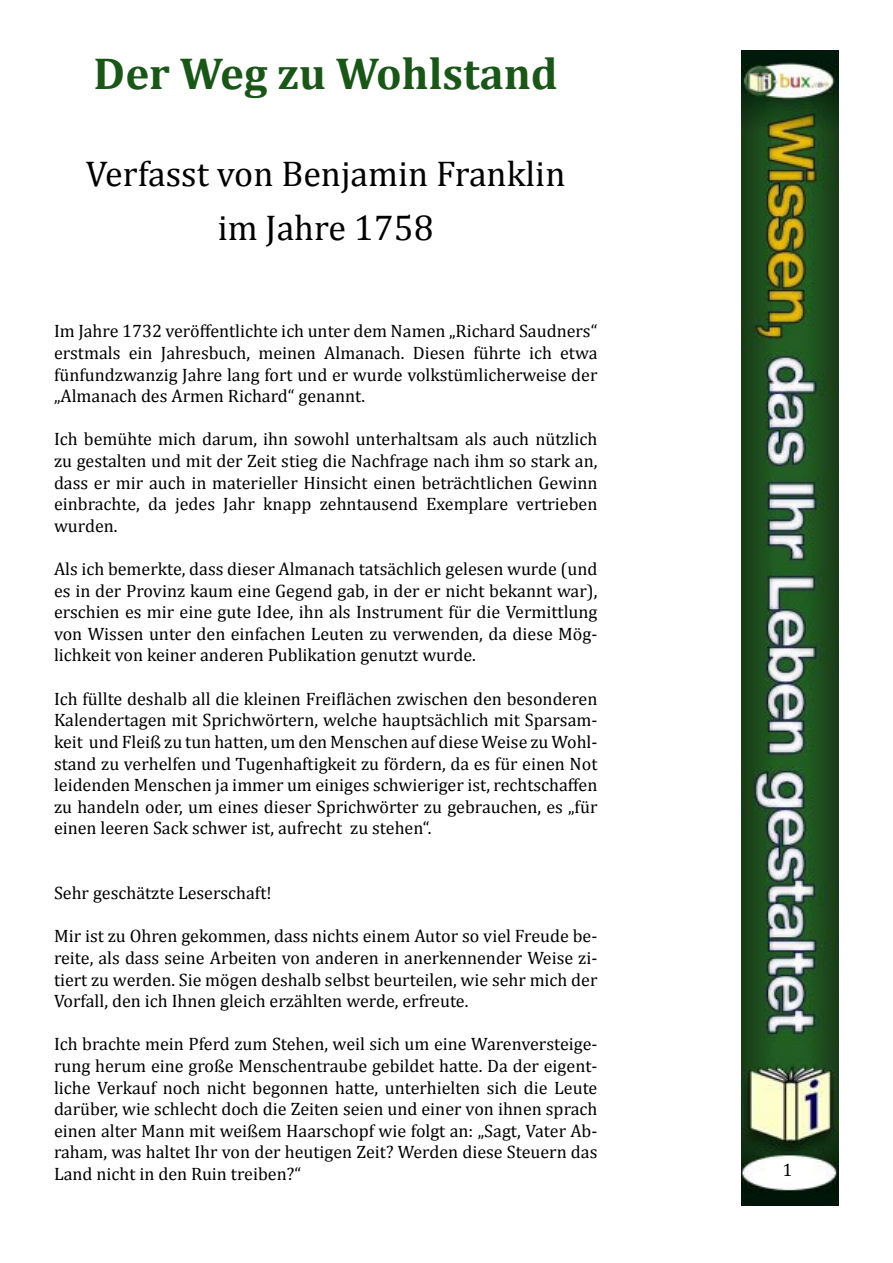
<style>
.page{position:relative;width:893px;height:1263px;background:#fff}
.page>*{position:absolute;margin:0;border:0;box-sizing:border-box;transform-origin:0 0}
.t1{font:700 45px "Cambria";color:#195618}
.t2{font:36px/54px "Cambria";color:#000;text-align:center}
.t3{font:18px/21.6px "Cambria";color:#000;text-align:justify}
</style>
<div class="page">
<img style="left:741px;top:51px;width:98px;height:1154px">
<h1 class="t1" style="left:94px;top:42px;width:466px">Der Weg zu Wohlstand</h1>
<h2 class="t2" style="left:86px;top:147px;width:481px">Verfasst von Benjamin Franklin im Jahre 1758</h2>
<p class="t3" style="left:54px;top:320px;width:545px">Im Jahre 1732 veröffentlichte ich unter dem Namen „Richard Saudners“ erstmals ein Jahresbuch, meinen Almanach. Diesen führte ich etwa fünfundzwanzig Jahre lang fort und er wurde volkstümlicherweise der „Almanach des Armen Richard“ genannt.</p>
<p class="t3" style="left:54px;top:428px;width:545px">Ich bemühte mich darum, ihn sowohl unterhaltsam als auch nützlich zu gestalten und mit der Zeit stieg die Nachfrage nach ihm so stark an, dass er mir auch in materieller Hinsicht einen beträchtlichen Gewinn einbrachte, da jedes Jahr knapp zehntausend Exemplare vertrieben wurden.</p>
<p class="t3" style="left:54px;top:558px;width:545px">Als ich bemerkte, dass dieser Almanach tatsächlich gelesen wurde (und es in der Provinz kaum eine Gegend gab, in der er nicht bekannt war), erschien es mir eine gute Idee, ihn als Instrument für die Vermittlung von Wissen unter den einfachen Leuten zu verwenden, da diese Mög&shy;lichkeit von keiner anderen Publikation genutzt wurde.</p>
<p class="t3" style="left:54px;top:688px;width:545px">Ich füllte deshalb all die kleinen Freiflächen zwischen den besonderen Kalendertagen mit Sprichwörtern, welche hauptsächlich mit Sparsam&shy;keit und Fleiß zu tun hatten, um den Menschen auf diese Weise zu Wohl&shy;stand zu verhelfen und Tugenhaftigkeit zu fördern, da es für einen Not leidenden Menschen ja immer um einiges schwieriger ist, rechtschaffen zu handeln oder, um eines dieser Sprichwörter zu gebrauchen, es „für einen leeren Sack schwer ist, aufrecht zu stehen“.</p>
<p class="t3" style="left:54px;top:882px;width:219px">Sehr geschätzte Leserschaft!</p>
<p class="t3" style="left:54px;top:925px;width:545px">Mir ist zu Ohren gekommen, dass nichts einem Autor so viel Freude be&shy;reite, als dass seine Arbeiten von anderen in anerkennender Weise zi&shy;tiert zu werden. Sie mögen deshalb selbst beurteilen, wie sehr mich der Vorfall, den ich Ihnen gleich erzählten werde, erfreute.</p>
<p class="t3" style="left:54px;top:1033px;width:545px">Ich brachte mein Pferd zum Stehen, weil sich um eine Warenversteige&shy;rung herum eine große Menschentraube gebildet hatte. Da der eigent&shy;liche Verkauf noch nicht begonnen hatte, unterhielten sich die Leute darüber, wie schlecht doch die Zeiten seien und einer von ihnen sprach einen alter Mann mit weißem Haarschopf wie folgt an: „Sagt, Vater Ab&shy;raham, was haltet Ihr von der heutigen Zeit? Werden diese Steuern das Land nicht in den Ruin treiben?“</p>
<p class="t3" style="left:782px;top:1159px;width:11px">1</p>
</div>
